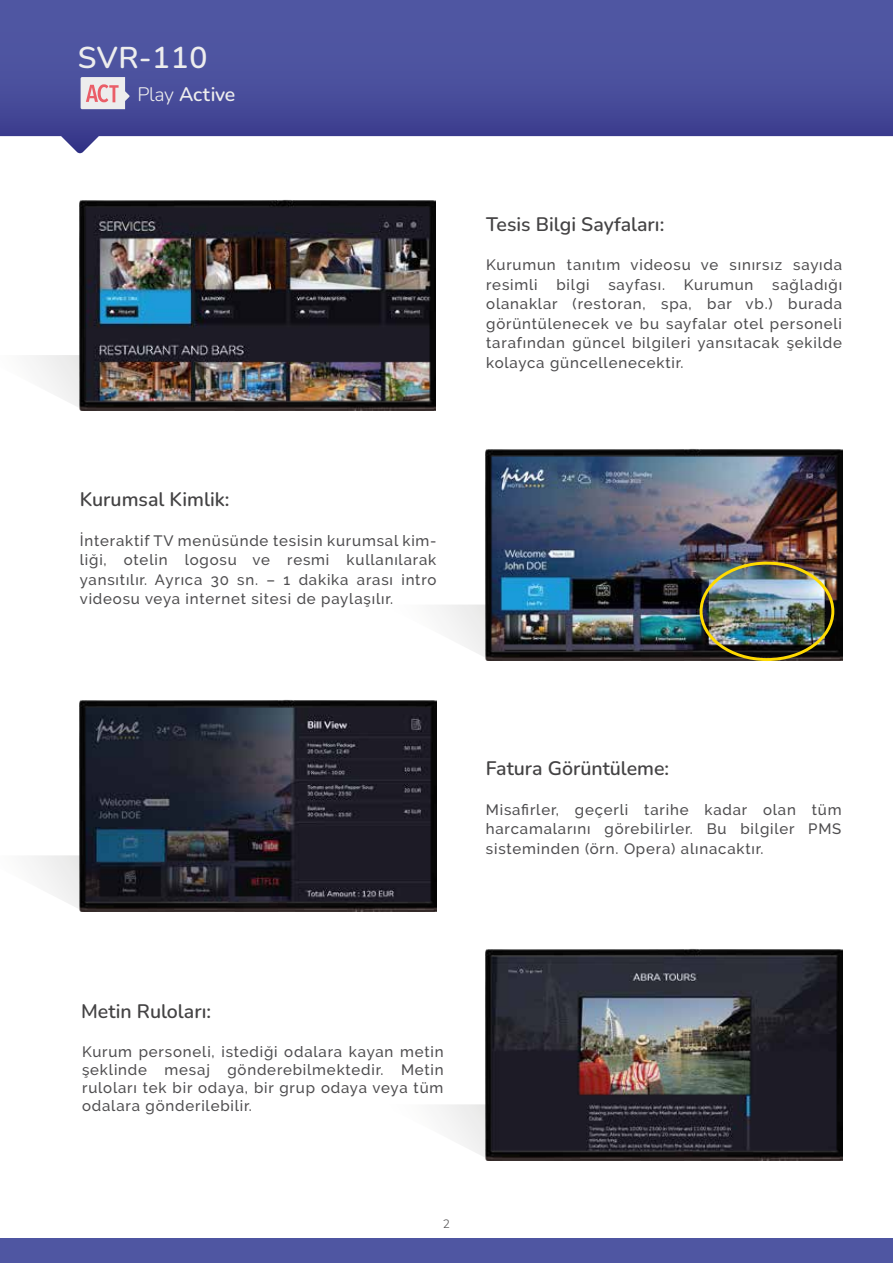
<style>
.page{position:relative;width:893px;height:1263px;background:#fff}
.page>*{position:absolute;margin:0;border:0;box-sizing:border-box;transform-origin:0 0}
.t1{font:600 30px "Nunito";letter-spacing:.02em;color:#ededed}
.t2{font:600 19.5px "Nunito";color:#444344}
.t3{font:600 19.5px "Nunito";letter-spacing:-.02em;color:#ededed}
.t4{font:500 15px/19.5px "Raleway";letter-spacing:.055em;color:#4e4d4f;text-align:justify}
.t5{font:300 12px "Nunito";color:#4e4d4f}
.s1{font-weight:300}
</style>
<div class="page">
<svg style="left:33px;top:355px;width:47px;height:55px"></svg>
<img style="left:80px;top:200px;width:355px;height:211px">
<div style="left:0;top:1238px;width:893px;height:25px;background:#4f56a2"></div>
<svg style="left:31px;top:855px;width:49px;height:56px"></svg>
<svg style="left:438px;top:604px;width:405px;height:57px"></svg>
<svg style="left:438px;top:1104px;width:404px;height:57px"></svg>
<img style="left:485px;top:949px;width:357px;height:211px">
<img style="left:485px;top:449px;width:357px;height:211px">
<div style="left:700px;top:562px;width:134px;height:99px;border:3px solid #ffda00;border-radius:50%"></div>
<img style="left:80px;top:700px;width:356px;height:211px">
<svg style="left:0;top:0;width:893px;height:154px;background:#5e63a7"></svg>
<svg style="left:81px;top:77px;width:49px;height:32px;background:#dec8d1"></svg>
<h1 class="t1" style="left:78px;top:36px;width:131px">SVR-110</h1>
<h2 class="t3" style="left:137px;top:81px;width:99px"><span class="s1">Play</span> Active</h2>
<h2 class="t2" style="left:80px;top:485px;width:151px">Kurumsal Kimlik:</h2>
<p class="t4" style="left:80px;top:531px;width:358px">İnteraktif TV menüsünde tesisin kurumsal kim&shy;liği, otelin logosu ve resmi kullanılarak yansıtılır. Ayrıca 30 sn. – 1 dakika arası intro videosu veya internet sitesi de paylaşılır.</p>
<h2 class="t2" style="left:486px;top:210px;width:180px">Tesis Bilgi Sayfaları:</h2>
<p class="t4" style="left:486px;top:255px;width:357px">Kurumun tanıtım videosu ve sınırsız sayıda resimli</p>
<p class="t4" style="left:486px;top:275px;width:357px;text-indent:286px">sağladığı olanaklar (restoran, spa, bar vb.) burada görüntülenecek ve bu sayfalar otel personeli tarafından güncel bilgileri yansıtacak şekilde kolayca güncellenecektir.</p>
<p class="t4" style="left:556px;top:275px;width:35px">bilgi</p>
<p class="t4" style="left:608px;top:275px;width:58px">sayfası.</p>
<p class="t4" style="left:684px;top:275px;width:71px">Kurumun</p>
<h2 class="t2" style="left:486px;top:754px;width:185px">Fatura Görüntüleme:</h2>
<p class="t4" style="left:486px;top:799px;width:357px">Misafirler, geçerli tarihe kadar olan tüm harcamalarını görebilirler. Bu bilgiler PMS sisteminden (örn. Opera) alınacaktır.</p>
<h2 class="t2" style="left:81px;top:997px;width:131px">Metin Ruloları:</h2>
<p class="t4" style="left:82px;top:1042px;width:363px;line-height:18px">Kurum personeli, istediği odalara kayan metin şeklinde mesaj gönderebilmektedir. Metin ruloları tek bir odaya, bir grup odaya veya tüm odalara gönderilebilir.</p>
<p class="t5" style="left:443px;top:1215px;width:9px">2</p>
</div>
